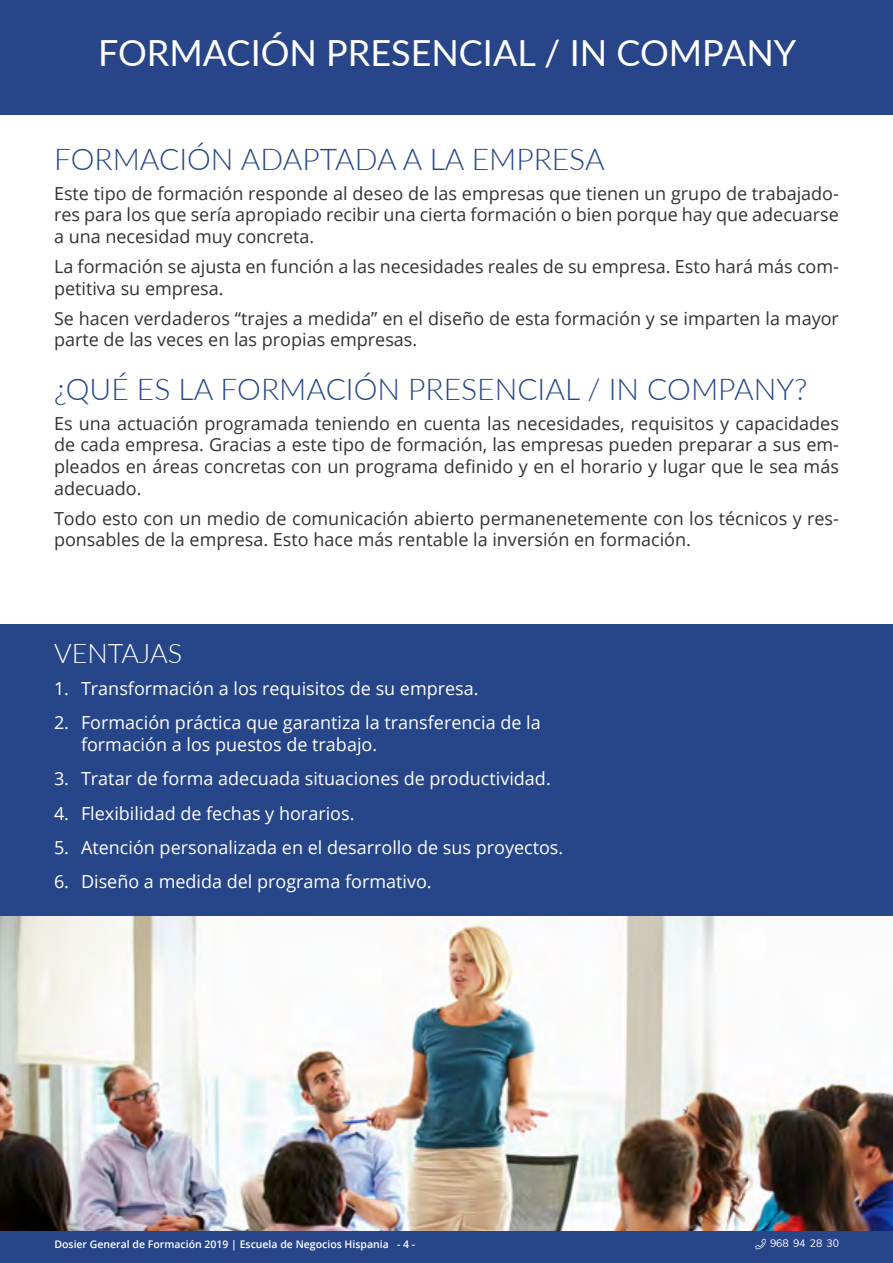
<style>
.page{position:relative;width:893px;height:1263px;background:#fff}
.page>*{position:absolute;margin:0;border:0;box-sizing:border-box;transform-origin:0 0}
.t1{font:36px "Lato";color:#fff}
.t2{font:300 30px "Lato";color:#254688}
.t3{font:300 27px "Lato";color:#fff}
.t4{font:18px/21.6px "Open Sans";color:#333232}
.t5{font:18px/21.6px "Open Sans";color:#fff}
.t6{font:600 10.5px "Open Sans";color:#fff}
</style>
<div class="page">
<div style="left:0;top:1229px;width:893px;height:34px;background:#274588"></div>
<div style="left:0;top:0;width:893px;height:115px;background:#274588"></div>
<img style="left:0;top:916px;width:893px;height:315px">
<div style="left:0;top:624px;width:893px;height:292px;background:#274589"></div>
<h1 class="t1" style="left:98px;top:27px;width:700px">FORMACIÓN PRESENCIAL / IN COMPANY</h1>
<h2 class="t2" style="left:54px;top:138px;width:552px">FORMACIÓN ADAPTADA A LA EMPRESA</h2>
<p class="t4" style="left:54px;top:182px;width:786px;text-align:justify">Este tipo de formación responde al deseo de las empresas que tienen un grupo de trabajado&shy;res para los que sería apropiado recibir una cierta formación o bien porque hay que adecuarse a una necesidad muy concreta.</p>
<p class="t4" style="left:54px;top:255px;width:786px">La formación se ajusta en función a las necesidades reales de su empresa. Esto hará más com&shy;petitiva su empresa.</p>
<p class="t4" style="left:54px;top:307px;width:786px">Se hacen verdaderos “trajes a medida” en el diseño de esta formación y se imparten la mayor parte de las veces en las propias empresas.</p>
<h2 class="t2" style="left:54px;top:368px;width:755px">¿QUÉ ES LA FORMACIÓN PRESENCIAL / IN COMPANY?</h2>
<p class="t4" style="left:54px;top:412px;width:786px;text-align:justify">Es una actuación programada teniendo en cuenta las necesidades, requisitos y capacidades de cada empresa. Gracias a este tipo de formación, las empresas pueden preparar a sus em&shy;pleados en áreas concretas con un programa definido y en el horario y lugar que le sea más adecuado.</p>
<p class="t4" style="left:54px;top:507px;width:786px">Todo esto con un medio de comunicación abierto permanenetemente con los técnicos y res&shy;ponsables de la empresa. Esto hace más rentable la inversión en formación.</p>
<h3 class="t3" style="left:54px;top:635px;width:130px">VENTAJAS</h3>
<p class="t5" style="left:54px;top:677px;width:426px">1. Transformación a los requisitos de su empresa.</p>
<p class="t5" style="left:81px;top:711px;width:461px;text-indent:-27px">2. Formación práctica que garantiza la transferencia de la formación a los puestos de trabajo.</p>
<p class="t5" style="left:54px;top:767px;width:498px">3. Tratar de forma adecuada situaciones de productividad.</p>
<p class="t5" style="left:54px;top:802px;width:302px">4. Flexibilidad de fechas y horarios.</p>
<p class="t5" style="left:54px;top:836px;width:511px">5. Atención personalizada en el desarrollo de sus proyectos.</p>
<p class="t5" style="left:54px;top:870px;width:379px">6. Diseño a medida del programa formativo.</p>
<p class="t6" style="left:54px;top:1237px;width:362px">Dosier General de Formación 2019 | Escuela de Negocios Hispania - 4 -</p>
</div>
